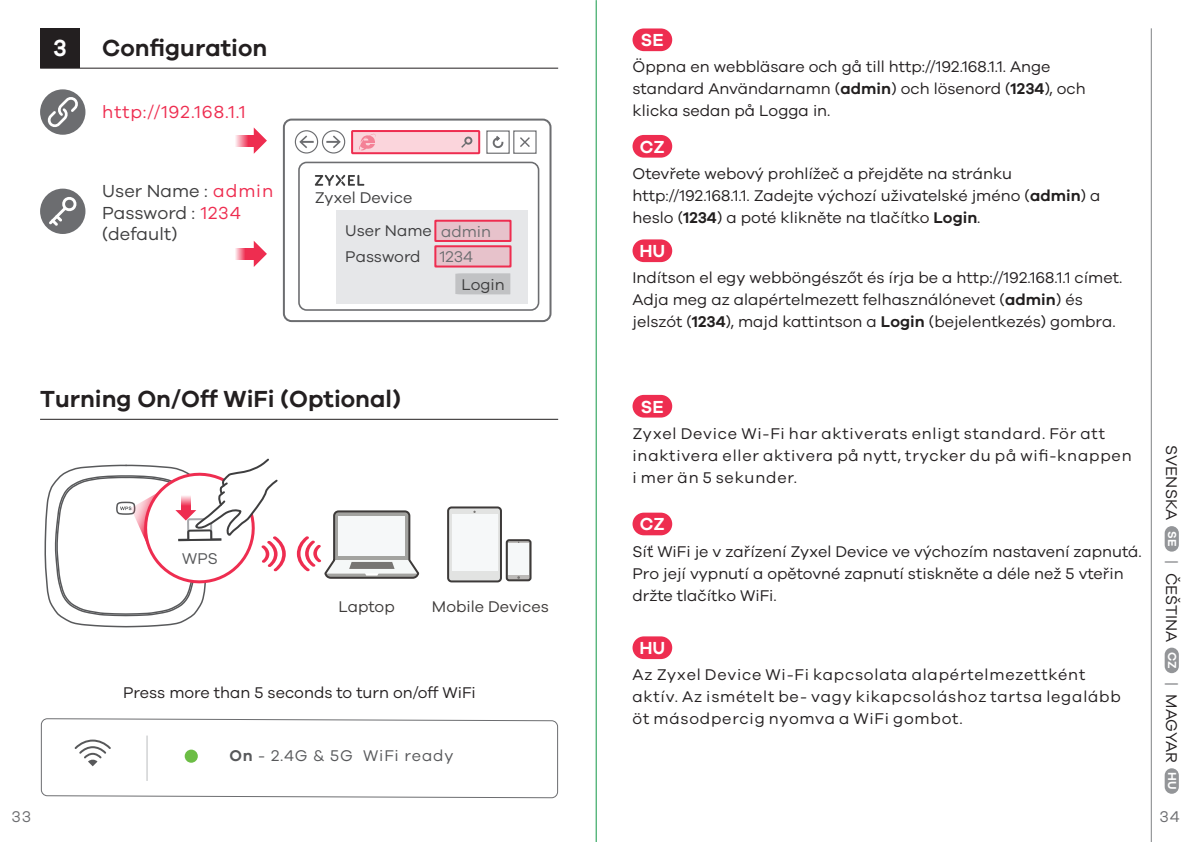
<style>
.page{position:relative;width:1191px;height:842px;background:#fff}
.page>*{position:absolute;margin:0;border:0;box-sizing:border-box;transform-origin:0 0}
.t1{font:600 24px "Galano Grotesque";color:#231f20}
.t2{font:600 24px "Galano Grotesque";color:#fff}
.t3{font:18px/21.6px "Galano Grotesque";color:#3e3e3f}
.t4{font:18px "Galano Grotesque";letter-spacing:.05em;color:#ee2d50}
.t5{font:600 18px "Galano Grotesque";color:#fff}
.t6{font:16px/22px "Galano Grotesque";color:#231f20}
.t7{font:16px/22px "Galano Grotesque";letter-spacing:.05em;color:#231f20}
.t8{font:16px/33.2px "Galano Grotesque";color:#3e3e3f}
.t9{font:16px "Galano Grotesque";letter-spacing:.05em;color:#57585a}
.t10{font:16px "Galano Grotesque";color:#3d3a39}
.t11{font:16px "Galano Grotesque";color:#6c6d70}
.s1{color:#ee2d50}
.s2{color:#6c6d70}
.s3{font-weight:600}
.s4{font-weight:600;color:#211e1e}
.s5{font-weight:600;font-size:12px;color:#fff}
.s6{color:#808285}
</style>
<div class="page">
<hr style="left:1151px;top:28px;width:1px;height:814px;background:#808285">
<hr style="left:596px;top:0;width:1px;height:842px;background:#129847">
<div style="left:632px;top:28px;width:40px;height:23px;background:#ee2d50;border-radius:11px"></div>
<div style="left:632px;top:135px;width:40px;height:23px;background:#ee2d50;border-radius:11px"></div>
<div style="left:632px;top:239px;width:40px;height:23px;background:#ee2d50;border-radius:11px"></div>
<div style="left:632px;top:395px;width:40px;height:23px;background:#ee2d50;border-radius:11px"></div>
<div style="left:632px;top:513px;width:40px;height:22px;background:#ee2d50;border-radius:11px"></div>
<div style="left:632px;top:636px;width:40px;height:23px;background:#ee2d50;border-radius:11px"></div>
<div style="left:1164px;top:526px;width:14px;height:26px;background:#939598;border-radius:7px"></div>
<div style="left:1164px;top:648px;width:14px;height:25px;background:#939598;border-radius:7px"></div>
<div style="left:1164px;top:768px;width:14px;height:26px;background:#939598;border-radius:7px"></div>
<hr style="left:40px;top:68px;width:518px;height:1px;background:#231f20">
<div style="left:40px;top:28px;width:40px;height:40px;background:#231f20"></div>
<svg style="left:235px;top:248px;width:19px;height:11px"></svg>
<svg style="left:254px;top:241px;width:13px;height:26px"></svg>
<div style="left:336px;top:210px;width:191px;height:93px;background:#e6e7e9"></div>
<div style="left:435px;top:221px;width:75px;height:20px;background:#e7c2cb"></div>
<div style="left:434px;top:220px;width:77px;height:22px;border:2px solid #ee2d50"></div>
<div style="left:435px;top:246px;width:75px;height:20px;background:#e7c2cb"></div>
<div style="left:434px;top:245px;width:77px;height:22px;border:2px solid #ee2d50"></div>
<svg style="left:315px;top:175px;width:49px;height:11px"></svg>
<div style="left:283px;top:119px;width:268px;height:203px;border:2px solid #6c6d70;border-radius:8px"></div>
<div style="left:486px;top:130px;width:24px;height:24px;border:1px solid #6c6d70"></div>
<div style="left:513px;top:130px;width:23px;height:24px;border:1px solid #6c6d70"></div>
<svg style="left:520px;top:137px;width:10px;height:10px"></svg>
<div style="left:352px;top:131px;width:127px;height:22px;background:#fbd5dc"></div>
<div style="left:351px;top:130px;width:129px;height:24px;border:2px solid #ee2d50"></div>
<svg style="left:359px;top:134px;width:16px;height:16px"></svg>
<svg style="left:461px;top:137px;width:11px;height:11px"></svg>
<div style="left:322px;top:130px;width:23px;height:24px;border:1px solid #6c6d70;border-radius:50%"></div>
<svg style="left:326px;top:135px;width:15px;height:13px"></svg>
<div style="left:295px;top:130px;width:23px;height:24px;border:1px solid #6c6d70;border-radius:50%"></div>
<svg style="left:299px;top:135px;width:15px;height:13px"></svg>
<div style="left:298px;top:162px;width:241px;height:149px;border:2px solid #6c6d70;border-radius:8px"></div>
<svg style="left:492px;top:136px;width:12px;height:12px"></svg>
<svg style="left:455px;top:273px;width:55px;height:21px"></svg>
<div style="left:40px;top:189px;width:45px;height:45px;background:#6c6d70;border-radius:50%"></div>
<svg style="left:49px;top:197px;width:28px;height:29px"></svg>
<svg style="left:235px;top:135px;width:19px;height:11px"></svg>
<svg style="left:254px;top:128px;width:13px;height:26px"></svg>
<div style="left:40px;top:89px;width:45px;height:46px;background:#6c6d70;border-radius:50%"></div>
<svg style="left:45px;top:94px;width:36px;height:36px"></svg>
<hr style="left:40px;top:419px;width:518px;height:1px;background:#231f20">
<svg style="left:40px;top:719px;width:518px;height:80px"></svg>
<hr style="left:146px;top:735px;width:2px;height:46px;background:#d1d2d4">
<svg style="left:75px;top:739px;width:36px;height:27px"></svg>
<svg style="left:297px;top:510px;width:123px;height:69px"></svg>
<div style="left:507px;top:540px;width:23px;height:41px;background:#bcbab8;border-radius:2px"></div>
<div style="left:508px;top:543px;width:21px;height:32px;background:#f6f8f9"></div>
<div style="left:448px;top:508px;width:53px;height:74px;background:#e2e3e2;border-radius:3px"></div>
<div style="left:452px;top:514px;width:45px;height:56px;background:#f6f8f9"></div>
<div style="left:506px;top:539px;width:25px;height:42px;border:2px solid #3d3a39;border-radius:2px"></div>
<div style="left:447px;top:506px;width:55px;height:76px;border:2px solid #3d3a39;border-radius:3px"></div>
<svg style="left:44px;top:458px;width:242px;height:170px"></svg>
<h1 class="t2" style="left:53px;top:33px;width:15px">3</h1>
<h1 class="t1" style="left:102px;top:33px;width:167px">Configuration</h1>
<p class="t4" style="left:102px;top:102px;width:145px">http://192.168.1.1</p>
<p class="t3" style="left:102px;top:180px;width:172px">User Name : <span class="s1">admin<br></span>Password : <span class="s1">1234 </span>(default)</p>
<p class="t8" style="left:345px;top:181px;width:88px;text-indent:-30px">Zyxel Device<br>User Name</p>
<p class="t8" style="left:345px;top:240px;width:129px">Password <span class="s2">1234</span></p>
<p class="t11" style="left:441px;top:222px;width:52px">admin</p>
<p class="t8" style="left:461px;top:267px;width:45px">Login</p>
<h1 class="t1" style="left:40px;top:384px;width:362px">Turning On/Off WiFi (Optional)</h1>
<p class="t11" style="left:11px;top:807px;width:21px">33</p>
<p class="t10" style="left:338px;top:597px;width:58px">Laptop</p>
<p class="t10" style="left:432px;top:597px;width:118px">Mobile Devices</p>
<p class="t6" style="left:123px;top:681px;width:354px">Press more than 5 seconds to turn on/off WiFi</p>
<p class="t9" style="left:229px;top:746px;width:225px"><span class="s3">On</span> - 2.4G &amp; 5G WiFi ready</p>
<p class="t5" style="left:641px;top:29px;width:24px">SE</p>
<p class="t6" style="left:632px;top:56px;width:455px">Öppna en webbläsare och gå till http://192.168.1.1. Ange standard Användarnamn (<span class="s4">admin</span>) och lösenord (<span class="s4">1234</span>), och klicka sedan på Logga in.</p>
<p class="t5" style="left:640px;top:136px;width:26px">CZ</p>
<p class="t6" style="left:632px;top:162px;width:469px">Otevřete webový prohlížeč a přejděte na stránku http://192.168.1.1. Zadejte výchozí uživatelské jméno (<span class="s4">admin</span>) a heslo (<span class="s4">1234</span>) a poté klikněte na tlačítko <span class="s4">Login</span>.</p>
<p class="t5" style="left:639px;top:240px;width:27px">HU</p>
<p class="t6" style="left:632px;top:266px;width:491px">Indítson el egy webböngészőt és írja be a http://192.168.1.1 címet.<br>Adja meg az alapértelmezett felhasználónevet (<span class="s4">admin</span>) és jelszót (<span class="s4">1234</span>), majd kattintson a <span class="s4">Login</span> (bejelentkezés) gombra.</p>
<p class="t5" style="left:641px;top:395px;width:24px">SE</p>
<p class="t7" style="left:632px;top:422px;width:500px">Zyxel Device Wi-Fi har aktiverats enligt standard. För att inaktivera eller aktivera på nytt, trycker du på wifi-knappen i mer än 5 sekunder.</p>
<p class="t5" style="left:640px;top:513px;width:26px">CZ</p>
<p class="t6" style="left:632px;top:540px;width:511px">Síť WiFi je v zařízení Zyxel Device ve výchozím nastavení zapnutá.<br>Pro její vypnutí a opětovné zapnutí stiskněte a déle než 5 vteřin držte tlačítko WiFi.</p>
<p class="t5" style="left:639px;top:637px;width:27px">HU</p>
<p class="t7" style="left:632px;top:663px;width:490px">Az Zyxel Device Wi-Fi kapcsolata alapértelmezettként aktív. Az ismételt be- vagy kikapcsoláshoz tartsa legalább öt másodpercig nyomva a WiFi gombot.</p>
<p class="t6" style="left:1183px;top:445px;width:346px;rotate:90deg">SVENSKA <span class="s5">SE</span> <span class="s6">|</span> ČEŠTINA <span class="s5">CZ</span> <span class="s6">|</span> MAGYAR <span class="s5">HU</span></p>
<p class="t11" style="left:1159px;top:807px;width:22px">34</p>
</div>
